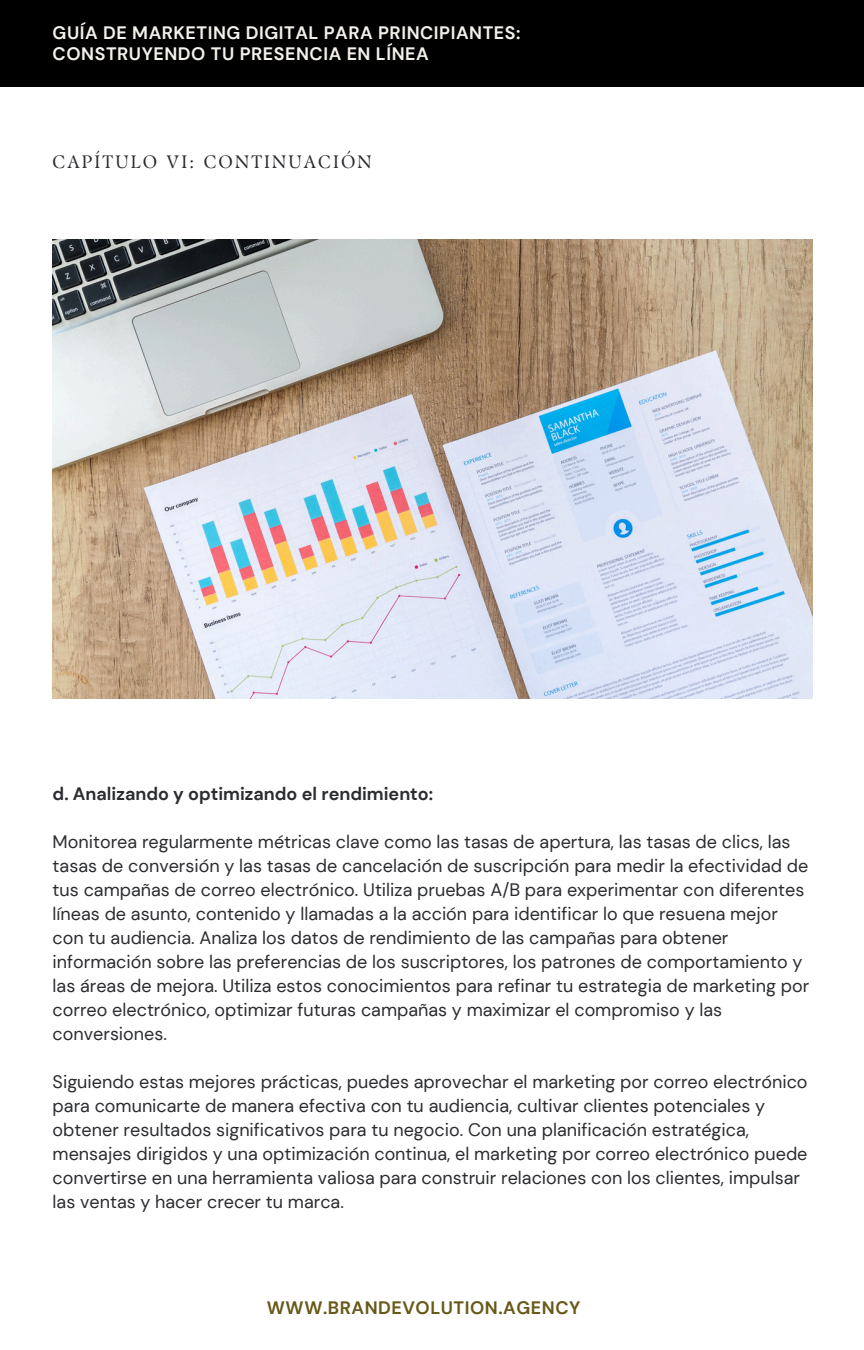
<style>
.page{position:relative;width:864px;height:1350px;background:#fff}
.page>*{position:absolute;margin:0;border:0;box-sizing:border-box;transform-origin:0 0}
.t1{font:18px/24.1px "DM Sans";color:#2b2c30}
.t2{font:700 18px/20.9px "DM Sans";letter-spacing:.03em;color:#f4f0eb}
.t3{font:700 18px "DM Sans";color:#2b2c30}
.t4{font:700 18px "DM Sans";letter-spacing:.03em;color:#675918}
.t5{font:18px "TY Serif D";letter-spacing:.12em;color:#2b2c30}
</style>
<div class="page">
<img style="left:53px;top:240px;width:759px;height:459px">
<div style="left:0;top:0;width:864px;height:86px;background:#000"></div>
<h1 class="t2" style="left:53px;top:22px;width:469px">GUÍA DE MARKETING DIGITAL PARA PRINCIPIANTES:<br>CONSTRUYENDO TU PRESENCIA EN LÍNEA</h1>
<h1 class="t2" style="left:53px;top:33px;width:440px">DECLUTTER YOUR HOME AND FIND MORE PEACE</h1>
<h2 class="t5" style="left:53px;top:151px;width:321px">CAPÍTULO VI: CONTINUACIÓN</h2>
<h3 class="t3" style="left:53px;top:782px;width:382px">d. Analizando y optimizando el rendimiento:</h3>
<p class="t1" style="left:53px;top:830px;width:758px">Monitorea regularmente métricas clave como las tasas de apertura, las tasas de clics, las tasas de conversión y las tasas de cancelación de suscripción para medir la efectividad de tus campañas de correo electrónico. Utiliza pruebas A/B para experimentar con diferentes líneas de asunto, contenido y llamadas a la acción para identificar lo que resuena mejor con tu audiencia. Analiza los datos de rendimiento de las campañas para obtener información sobre las preferencias de los suscriptores, los patrones de comportamiento y las áreas de mejora. Utiliza estos conocimientos para refinar tu estrategia de marketing por correo electrónico, optimizar futuras campañas y maximizar el compromiso y las conversiones.</p>
<p class="t1" style="left:53px;top:1070px;width:756px">Siguiendo estas mejores prácticas, puedes aprovechar el marketing por correo electrónico para comunicarte de manera efectiva con tu audiencia, cultivar clientes potenciales y obtener resultados significativos para tu negocio. Con una planificación estratégica, mensajes dirigidos y una optimización continua, el marketing por correo electrónico puede convertirse en una herramienta valiosa para construir relaciones con los clientes, impulsar las ventas y hacer crecer tu marca.</p>
<h1 class="t4" style="left:267px;top:1296px;width:315px">WWW.BRANDEVOLUTION.AGENCY</h1>
</div>
